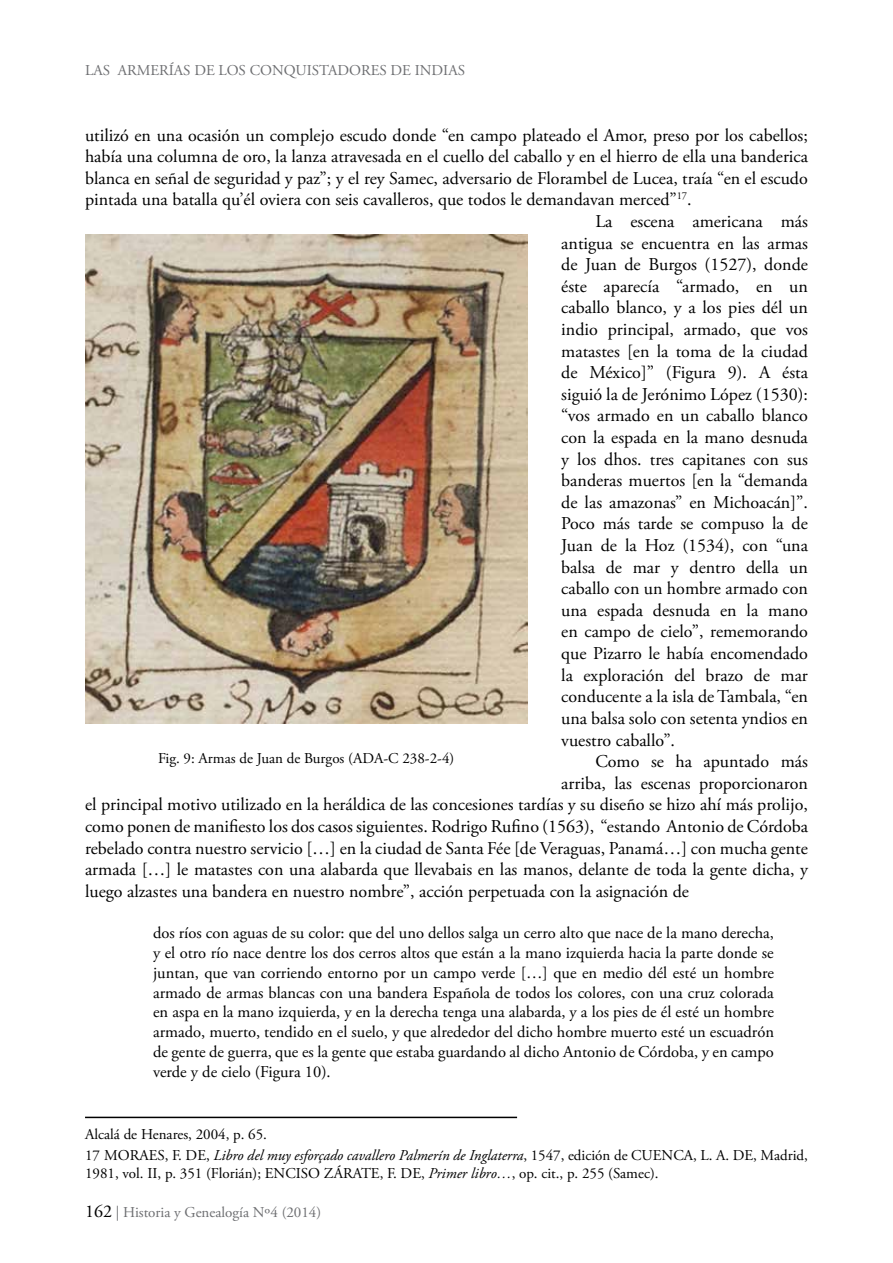
<style>
.page{position:relative;width:893px;height:1263px;background:#fff}
.page>*{position:absolute;margin:0;border:0;box-sizing:border-box;transform-origin:0 0}
.t1{font:18px "Adobe Garamond Pro";color:#000}
.t2{font:16.5px/19.8px "Adobe Garamond Pro";color:#000;text-align:justify}
.t3{font:15px/21.3px "Adobe Garamond Pro";color:#000}
.t4{font:15px "Adobe Garamond Pro";color:#6d6e71}
.s1{font-style:italic}
.s2{font-size:18px;color:#000}
</style>
<div class="page">
<hr style="left:85px;top:1117px;width:432px;height:1px;background:#000">
<img style="left:85px;top:235px;width:442px;height:488px">
<p class="t4" style="left:85px;top:61px;width:381px">LAS ARMERÍAS DE LOS CONQUISTADORES DE INDIAS</p>
<p class="t1" style="left:85px;top:124px;width:724px">utilizó en una ocasión un complejo escudo donde “en campo plateado el Amor, preso por los cabellos;</p>
<p class="t1" style="left:85px;top:146px;width:725px">había una columna de oro, la lanza atravesada en el cuello del caballo y en el hierro de ella una banderica</p>
<p class="t1" style="left:85px;top:167px;width:724px">blanca en señal de seguridad y paz”; y el rey Samec, adversario de Florambel de Lucea, traía “en el escudo</p>
<p class="t1" style="left:85px;top:189px;width:608px">pintada una batalla qu’él oviera con seis cavalleros, que todos le demandavan merced”<sup>17</sup>.</p>
<p class="t1" style="left:595px;top:211px;width:214px">La escena americana más</p>
<p class="t1" style="left:561px;top:232px;width:248px">antigua se encuentra en las armas</p>
<p class="t1" style="left:561px;top:254px;width:248px">de Juan de Burgos (1527), donde</p>
<p class="t1" style="left:561px;top:275px;width:248px">éste aparecía “armado, en un</p>
<p class="t1" style="left:561px;top:297px;width:248px">caballo blanco, y a los pies dél un</p>
<p class="t1" style="left:561px;top:319px;width:248px">indio principal, armado, que vos</p>
<p class="t1" style="left:561px;top:340px;width:248px">matastes [en la toma de la ciudad</p>
<p class="t1" style="left:561px;top:362px;width:248px">de México]” (Figura 9). A ésta</p>
<p class="t1" style="left:561px;top:383px;width:248px">siguió la de Jerónimo López (1530):</p>
<p class="t1" style="left:561px;top:405px;width:248px">“vos armado en un caballo blanco</p>
<p class="t1" style="left:561px;top:427px;width:248px">con la espada en la mano desnuda</p>
<p class="t1" style="left:561px;top:448px;width:248px">y los dhos. tres capitanes con sus</p>
<p class="t1" style="left:561px;top:470px;width:248px">banderas muertos [en la “demanda</p>
<p class="t1" style="left:561px;top:491px;width:248px">de las amazonas” en Michoacán]”.</p>
<p class="t1" style="left:561px;top:513px;width:248px">Poco más tarde se compuso la de</p>
<p class="t1" style="left:561px;top:535px;width:248px">Juan de la Hoz (1534), con “una</p>
<p class="t1" style="left:561px;top:556px;width:248px">balsa de mar y dentro della un</p>
<p class="t1" style="left:561px;top:578px;width:248px">caballo con un hombre armado con</p>
<p class="t1" style="left:561px;top:599px;width:248px">una espada desnuda en la mano</p>
<p class="t1" style="left:561px;top:621px;width:248px">en campo de cielo”, rememorando</p>
<p class="t1" style="left:561px;top:643px;width:248px">que Pizarro le había encomendado</p>
<p class="t1" style="left:561px;top:664px;width:248px">la exploración del brazo de mar</p>
<p class="t1" style="left:561px;top:686px;width:248px">conducente a la isla de Tambala, “en</p>
<p class="t1" style="left:561px;top:707px;width:248px">una balsa solo con setenta yndios en</p>
<p class="t1" style="left:561px;top:729px;width:115px">vuestro caballo”.</p>
<p class="t1" style="left:595px;top:751px;width:214px">Como se ha apuntado más</p>
<p class="t1" style="left:561px;top:772px;width:248px">arriba, las escenas proporcionaron</p>
<p class="t1" style="left:85px;top:794px;width:724px">el principal motivo utilizado en la heráldica de las concesiones tardías y su diseño se hizo ahí más prolijo,</p>
<p class="t1" style="left:85px;top:815px;width:725px">como ponen de manifiesto los dos casos siguientes. Rodrigo Rufino (1563), “estando Antonio de Córdoba</p>
<p class="t1" style="left:85px;top:837px;width:724px">rebelado contra nuestro servicio […] en la ciudad de Santa Fée [de Veraguas, Panamá…] con mucha gente</p>
<p class="t1" style="left:85px;top:859px;width:724px">armada […] le matastes con una alabarda que llevabais en las manos, delante de toda la gente dicha, y</p>
<p class="t1" style="left:85px;top:880px;width:605px">luego alzastes una bandera en nuestro nombre”, acción perpetuada con la asignación de</p>
<p class="t2" style="left:153px;top:923px;width:622px">dos ríos con aguas de su color: que del uno dellos salga un cerro alto que nace de la mano derecha, y el otro río nace dentre los dos cerros altos que están a la mano izquierda hacia la parte donde se juntan, que van corriendo entorno por un campo verde […] que en medio dél esté un hombre armado de armas blancas con una bandera Española de todos los colores, con una cruz colorada en aspa en la mano izquierda, y en la derecha tenga una alabarda, y a los pies de él esté un hombre armado, muerto, tendido en el suelo, y que alrededor del dicho hombre muerto esté un escuadrón de gente de guerra, que es la gente que estaba guardando al dicho Antonio de Córdoba, y en campo verde y de cielo (Figura 10).</p>
<p class="t3" style="left:158px;top:748px;width:298px">Fig. 9: Armas de Juan de Burgos (ADA-C 238-2-4)</p>
<p class="t3" style="left:85px;top:1124px;width:724px">Alcalá de Henares, 2004, p. 65.<br>17 MORAES, F. DE, <span class="s1">Libro del muy esforçado cavallero Palmerín de Inglaterra</span>, 1547, edición de CUENCA, L. A. DE, Madrid,</p>
<p class="t3" style="left:85px;top:1163px;width:575px">1981, vol. II, p. 351 (Florián); ENCISO ZÁRATE, F. DE, <span class="s1">Primer libro…</span>, op. cit., p. 255 (Samec).</p>
<p class="t4" style="left:85px;top:1203px;width:238px"><span class="s2">162</span> | Historia y Genealogía Nº4 (2014)</p>
</div>
